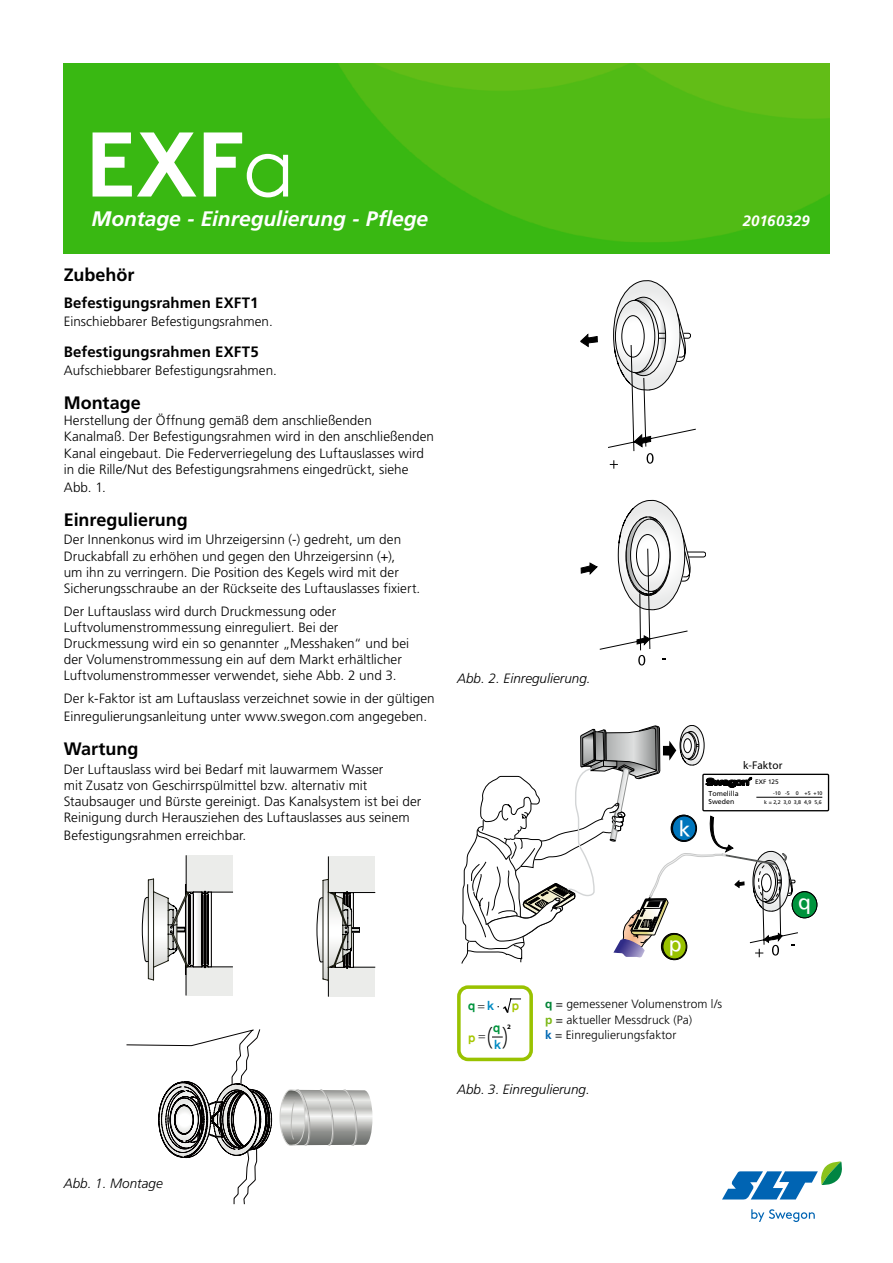
<style>
.page{position:relative;width:893px;height:1263px;background:#fff}
.page>*{position:absolute;margin:0;border:0;box-sizing:border-box;transform-origin:0 0}
.t1{font:700 91.5px "Swegon Brown";color:#fff}
.t2{font:300 22.95px "Neo Sans Std";color:#000}
.t3{font:italic 700 21px "Frutiger LT Pro";letter-spacing:-.005em;color:#fff}
.t4{font:700 18px "Frutiger LT Pro";letter-spacing:-.005em;color:#000}
.t5{font:700 15px "Frutiger LT Pro";letter-spacing:.005em;color:#000}
.t6{font:italic 700 15px "Frutiger LT Pro";letter-spacing:.01em;color:#fff}
.t7{font:300 13.5px/16.2px "Frutiger LT Pro";letter-spacing:.005em;color:#000}
.t8{font:italic 300 13.5px "Frutiger LT Pro";color:#000}
.t9{font:500 12.9px "Akzidenz Grotesk BE";color:#00943d}
.t10{font:500 12.9px "Akzidenz Grotesk BE";color:#008ac2}
.t11{font:500 12.9px "Akzidenz Grotesk BE";color:#a6c700}
.t12{font:300 12px/15.5px "Frutiger LT Pro";letter-spacing:.005em;color:#000}
.t13{font:11.25px "Myriad Pro";letter-spacing:.01em;color:#000}
.t14{font:7.05px/7.1px "Frutiger";color:#000}
.t15{font:700 6.75px "Myriad Pro";color:#000}
.t16{font:6.45px "Frutiger";color:#000}
.t17{font:5.25px/8.7px "Frutiger";color:#000;text-align:right}
.s1{font-weight:300}
.s2{color:#008ac2}
.s3{color:#000}
.s4{color:#a6c700}
.s5{font-weight:700;color:#008436}
.s6{font-weight:700;color:#7cb817}
.s7{font-weight:700;color:#0068b3}
</style>
<div class="page">
<svg style="left:751px;top:1209px;width:64px;height:13px"></svg>
<svg style="left:722px;top:1161px;width:120px;height:38px"></svg>
<img style="left:64px;top:64px;width:765px;height:189px">
<div style="left:457px;top:985px;width:76px;height:76px;border:4px solid #99c200;border-radius:9px"></div>
<svg style="left:503px;top:998px;width:18px;height:15px"></svg>
<div style="left:702px;top:774px;width:127px;height:37px;border:1px solid #000"></div>
<hr style="left:756px;top:797px;width:66px;height:1px;background:#000">
<div style="left:792px;top:892px;width:25px;height:26px;background:#00943d;border-radius:50%"></div>
<div style="left:792px;top:891px;width:25px;height:27px;border:1px solid #000;border-radius:50%"></div>
<svg style="left:580px;top:280px;width:126px;height:385px"></svg>
<svg style="left:280px;top:1089px;width:92px;height:57px;background:#bcbdbb"></svg>
<div style="left:186px;top:855px;width:47px;height:37px;background:#ebecea"></div>
<hr style="left:186px;top:892px;width:47px;height:1px;background:#000">
<hr style="left:186px;top:855px;width:1px;height:37px;background:#000">
<div style="left:186px;top:967px;width:47px;height:28px;background:#ebecea"></div>
<hr style="left:186px;top:966px;width:47px;height:1px;background:#000">
<div style="left:328px;top:856px;width:47px;height:36px;background:#ebecea"></div>
<hr style="left:328px;top:892px;width:47px;height:1px;background:#000">
<hr style="left:328px;top:856px;width:1px;height:36px;background:#000">
<div style="left:328px;top:967px;width:47px;height:30px;background:#ebecea"></div>
<hr style="left:328px;top:967px;width:47px;height:1px;background:#000">
<hr style="left:328px;top:967px;width:1px;height:30px;background:#000">
<svg style="left:126px;top:1029px;width:146px;height:175px"></svg>
<svg style="left:142px;top:879px;width:70px;height:116px"></svg>
<svg style="left:317px;top:879px;width:43px;height:101px"></svg>
<svg style="left:461px;top:725px;width:348px;height:239px"></svg>
<h1 class="t1" style="left:85px;top:90px;width:212px">EXF<span class="s1">a</span></h1>
<h3 class="t3" style="left:92px;top:207px;width:338px">Montage - Einregulierung - Pflege</h3>
<p class="t6" style="left:743px;top:212px;width:69px">20160329</p>
<h3 class="t4" style="left:64px;top:264px;width:72px">Zubehör</h3>
<p class="t5" style="left:64px;top:294px;width:196px">Befestigungsrahmen EXFT1</p>
<p class="t7" style="left:64px;top:313px;width:211px">Einschiebbarer Befestigungsrahmen.</p>
<p class="t5" style="left:64px;top:342px;width:196px">Befestigungsrahmen EXFT5</p>
<p class="t7" style="left:64px;top:362px;width:215px">Aufschiebbarer Befestigungsrahmen.</p>
<h3 class="t4" style="left:64px;top:392px;width:78px">Montage</h3>
<p class="t7" style="left:64px;top:412px;width:372px">Herstellung der Öffnung gemäß dem anschließenden Kanalmaß. Der Befestigungsrahmen wird in den anschließenden Kanal eingebaut. Die Federverriegelung des Luftauslasses wird in die Rille/Nut des Befestigungsrahmens eingedrückt, siehe</p>
<p class="t7" style="left:64px;top:479px;width:44px">Abb. 1.</p>
<h3 class="t4" style="left:64px;top:509px;width:126px">Einregulierung</h3>
<p class="t7" style="left:64px;top:532px;width:358px">Der Innenkonus wird im Uhrzeigersinn (-) gedreht, um den Druckabfall zu erhöhen und gegen den Uhrzeigersinn (+),<br>um ihn zu verringern. Die Position des Kegels wird mit der Sicherungsschraube an der Rückseite des Luftauslasses fixiert.</p>
<p class="t7" style="left:64px;top:603px;width:347px">Der Luftauslass wird durch Druckmessung oder Luftvolumenstrommessung einreguliert. Bei der Druckmessung wird ein so genannter „Messhaken“ und bei der Volumenstrommessung ein auf dem Markt erhältlicher Luftvolumenstrommesser verwendet, siehe Abb. 2 und 3.</p>
<p class="t7" style="left:64px;top:689px;width:372px;line-height:18px">Der k-Faktor ist am Luftauslass verzeichnet sowie in der gültigen<br>Einregulierungsanleitung unter www.swegon.com angegeben.</p>
<h3 class="t4" style="left:64px;top:738px;width:76px">Wartung</h3>
<p class="t7" style="left:64px;top:761px;width:359px">Der Luftauslass wird bei Bedarf mit lauwarmem Wasser<br>mit Zusatz von Geschirrspülmittel bzw. alternativ mit Staubsauger und Bürste gereinigt. Das Kanalsystem ist bei der Reinigung durch Herausziehen des Luftauslasses aus seinem</p>
<p class="t7" style="left:64px;top:828px;width:184px">Befestigungsrahmen erreichbar.</p>
<p class="t8" style="left:457px;top:671px;width:135px">Abb. 2. Einregulierung.</p>
<p class="t13" style="left:743px;top:758px;width:41px">k-Faktor</p>
<p class="t16" style="left:755px;top:778px;width:25px">EXF 125</p>
<p class="t14" style="left:708px;top:790px;width:32px">Tomelilla<br>Sweden</p>
<p class="t17" style="left:764px;top:789px;width:60px">-10 -5 0 +5 +10<br>k = 2,2 3,0 3,8 4,9 5,6</p>
<p class="t9" style="left:468px;top:997px;width:53px">q<span class="s2">k</span><span class="s3">⋅</span><span class="s4">p</span></p>
<p class="t10" style="left:494px;top:1037px;width:8px">k</p>
<p class="t15" style="left:507px;top:1022px;width:5px">2</p>
<p class="t9" style="left:493px;top:1019px;width:9px">q</p>
<h2 class="t2" style="left:487px;top:1021px;width:23px">( )</h2>
<p class="t11" style="left:468px;top:1030px;width:9px">p</p>
<p class="t12" style="left:545px;top:996px;width:178px"><span class="s5">q</span> = gemessener Volumenstrom l/s <span class="s6">p</span> = aktueller Messdruck (Pa)<br><span class="s7">k</span> = Einregulierungsfaktor</p>
<p class="t8" style="left:64px;top:1175px;width:101px">Abb. 1. Montage</p>
<p class="t8" style="left:457px;top:1081px;width:134px">Abb. 3. Einregulierung.</p>
</div>
